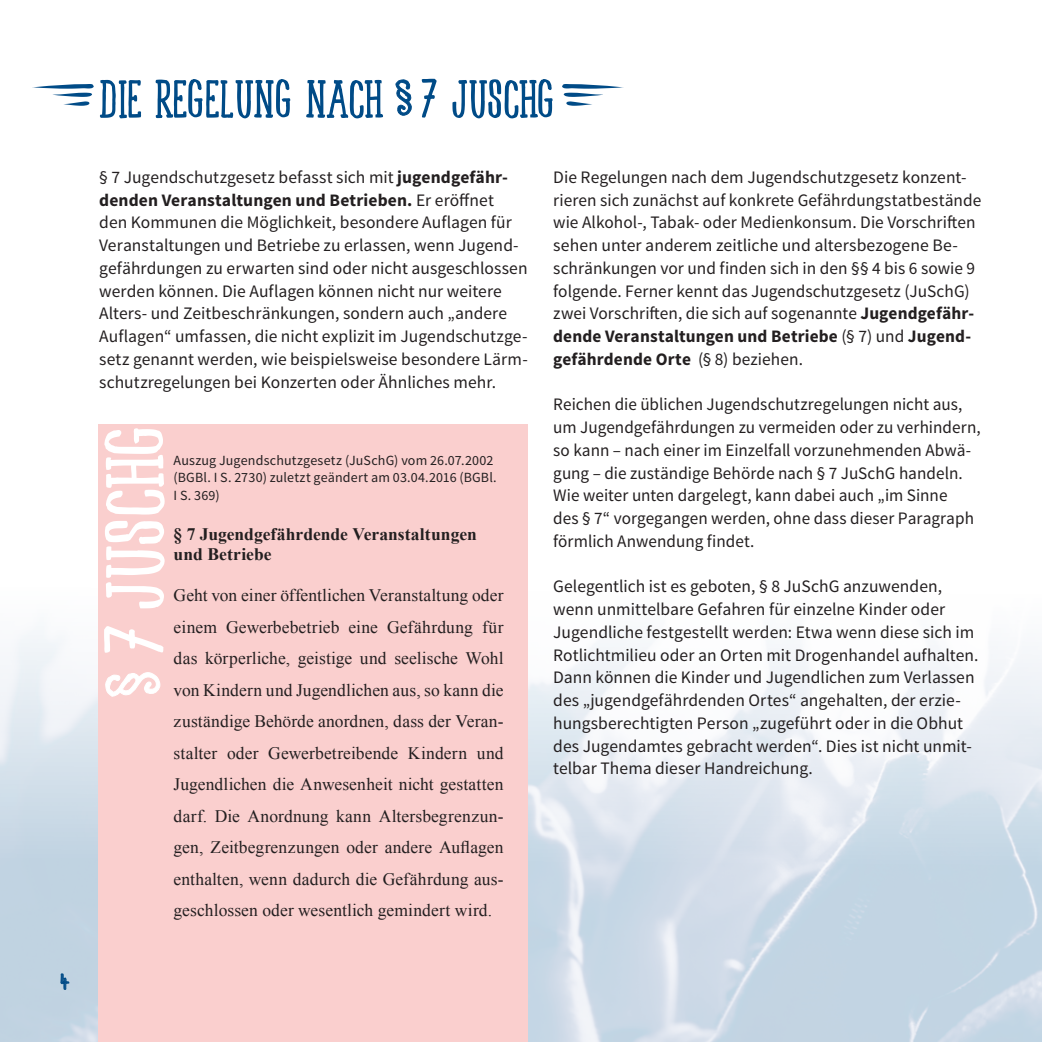
<style>
.page{position:relative;width:1042px;height:1042px;background:#fff}
.page>*{position:absolute;margin:0;border:0;box-sizing:border-box;transform-origin:0 0}
.Headline{font:700 91px "Spirited Serif";letter-spacing:.01em;color:#fff;scale:1.2 1}
.Headline-2{font:700 59.5px "Spirited Serif";letter-spacing:.01em;color:#004b87}
.Zwischenüberschrift{font:700 23.62px "Spirited Serif";color:#004b87;scale:1.33 1}
.Fließtext{font:17.5px/22.8px "Source Sans Pro";color:#231f20}
.Fließtext-2{font:17.5px/31.5px "Times New Roman";letter-spacing:.005em;color:#231f20;text-align:justify}
.Fließtext-3{font:700 17.5px/20.1px "Times New Roman";letter-spacing:.005em;color:#231f20}
.Fließtext-4{font:14px/17.5px "Source Sans Pro";letter-spacing:.01em;color:#231f20}
.s1{font-family:"Coffee Sans";font-weight:400}
.s2{font-weight:700}
</style>
<div class="page">
<img style="left:0;top:424px;width:1042px;height:618px">
<div style="left:98px;top:424px;width:429px;height:618px;background:#facfce"></div>
<svg style="left:395px;top:79px;width:17px;height:37px"></svg>
<svg style="left:105px;top:672px;width:56px;height:24px"></svg>
<svg style="left:60px;top:973px;width:10px;height:17px"></svg>
<p class="Zwischenüberschrift" style="left:61px;top:971px;width:8px">4</p>
<p class="Headline-2" style="left:100px;top:71px;width:531px">DIE REGELUNG NACH <span class="s1">§</span> 7 JUSCHG ●</p>
<p class="Fließtext" style="left:99px;top:166px;width:430px">§ 7 Jugendschutzgesetz befasst sich mit <span class="s2">jugendgefähr&shy;denden Veranstaltungen und Betrieben.</span> Er eröffnet<br>den Kommunen die Möglichkeit, besondere Auflagen für Veranstaltungen und Betriebe zu erlassen, wenn Jugend&shy;gefährdungen zu erwarten sind oder nicht ausgeschlossen werden können. Die Auflagen können nicht nur weitere Alters- und Zeitbeschränkungen, sondern auch „andere Auflagen“ umfassen, die nicht explizit im Jugendschutzge&shy;setz genannt werden, wie beispielsweise besondere Lärm&shy;schutzregelungen bei Konzerten oder Ähnliches mehr.</p>
<p class="Headline" style="left:92px;top:696px;width:227px;rotate:-90deg"><span class="s1">§</span> 7 JUSCHG</p>
<p class="Fließtext-4" style="left:174px;top:451px;width:325px">Auszug Jugendschutzgesetz (JuSchG) vom 26.07.2002 (BGBl. I S. 2730) zuletzt geändert am 03.04.2016 (BGBl.<br>I S. 369)</p>
<p class="Fließtext-3" style="left:174px;top:523px;width:305px">§ 7 Jugendgefährdende Veranstaltungen und Betriebe</p>
<p class="Fließtext-2" style="left:174px;top:579px;width:331px">Geht von einer öffentlichen Veranstaltung oder einem Gewerbebetrieb eine Gefährdung für das körperliche, geistige und seelische Wohl von Kindern und Jugendlichen aus, so kann die zuständige Behörde anordnen, dass der Veran&shy;stalter oder Gewerbetreibende Kindern und Jugendlichen die Anwesenheit nicht gestatten darf. Die Anordnung kann Altersbegrenzun&shy;gen, Zeitbegrenzungen oder andere Auflagen enthalten, wenn dadurch die Gefährdung aus&shy;geschlossen oder wesentlich gemindert wird.</p>
<p class="Fließtext" style="left:553px;top:166px;width:430px">Die Regelungen nach dem Jugendschutzgesetz konzent&shy;rieren sich zunächst auf konkrete Gefährdungstatbestände wie Alkohol-, Tabak- oder Medienkonsum. Die Vorschriften sehen unter anderem zeitliche und altersbezogene Be&shy;schränkungen vor und finden sich in den §§ 4 bis 6 sowie 9 folgende. Ferner kennt das Jugendschutzgesetz (JuSchG) zwei Vorschriften, die sich auf sogenannte <span class="s2">Jugendgefähr&shy;dende Veranstaltungen und Betriebe</span> (§ 7) und <span class="s2">Jugend&shy;gefährdende Orte</span> (§ 8) beziehen.</p>
<p class="Fließtext" style="left:553px;top:393px;width:429px">Reichen die üblichen Jugendschutzregelungen nicht aus, um Jugendgefährdungen zu vermeiden oder zu verhindern, so kann – nach einer im Einzelfall vorzunehmenden Abwä&shy;gung – die zuständige Behörde nach § 7 JuSchG handeln.<br>Wie weiter unten dargelegt, kann dabei auch „im Sinne<br>des § 7“ vorgegangen werden, ohne dass dieser Paragraph förmlich Anwendung findet.</p>
<p class="Fließtext" style="left:553px;top:575px;width:427px">Gelegentlich ist es geboten, § 8 JuSchG anzuwenden, wenn unmittelbare Gefahren für einzelne Kinder oder Jugendliche festgestellt werden: Etwa wenn diese sich im Rotlichtmilieu oder an Orten mit Drogenhandel aufhalten.<br>Dann können die Kinder und Jugendlichen zum Verlassen des „jugendgefährdenden Ortes“ angehalten, der erzie&shy;hungsberechtigten Person „zugeführt oder in die Obhut des Jugendamtes gebracht werden“. Dies ist nicht unmit&shy;telbar Thema dieser Handreichung.</p>
</div>
